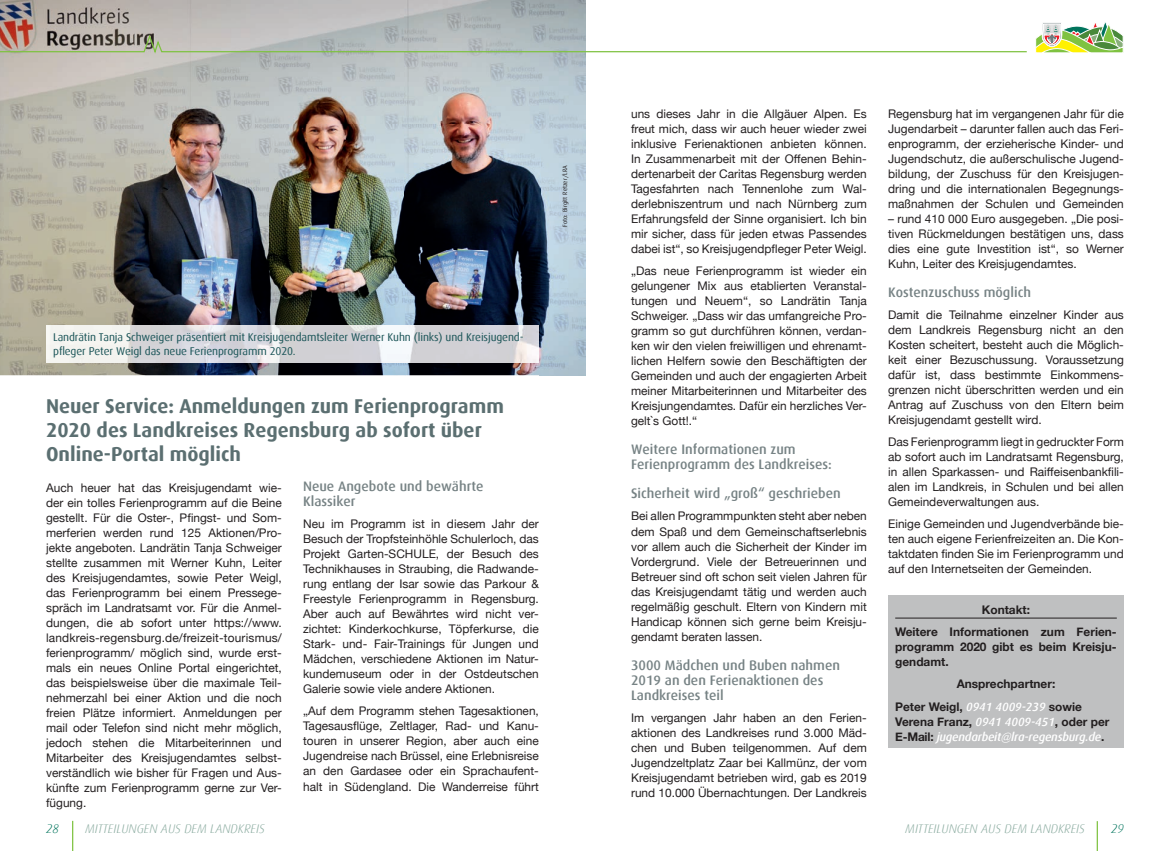
<style>
.page{position:relative;width:1170px;height:851px;background:#fff}
.page>*{position:absolute;margin:0;border:0;box-sizing:border-box;transform-origin:0 0}
.t1{font:700 20px/24px "Dax";color:#5b6f71}
.t2{font:500 13.75px/15px "Dax";color:#778385}
.t3{font:italic 300 12.5px "Dax";color:#87a99d}
.t4{font:italic 300 12.5px "Dax";color:#01745c}
.t5{font:11.88px/15px "Helvetica Neue";color:#231f20;text-align:justify}
.t6{font:700 11.88px/22.1px "Helvetica Neue";color:#231f20}
.t7{font:italic 500 11.88px "Dax";letter-spacing:-.015em;color:#fff}
.t8{font:11.25px/13.5px "Dax";letter-spacing:-.01em;color:#1a5457}
.t9{font:6.25px "Dax";color:#231f20}
.s1{font-family:"Dax";font-weight:500;font-style:italic;color:#fff}
.s2{font-family:"Helvetica Neue";font-weight:700;font-style:normal;color:#231f20}
</style>
<div class="page">
<img style="left:0;top:0;width:585px;height:375px">
<hr style="left:72px;top:820px;width:1px;height:30px;background:#7fc241">
<svg style="left:1096px;top:821px;width:1px;height:29px"></svg>
<svg style="left:1035px;top:22px;width:88px;height:31px"></svg>
<svg style="left:0;top:33px;width:1027px;height:23px"></svg>
<img style="left:46px;top:325px;width:493px;height:37px">
<div style="left:888px;top:595px;width:235px;height:152px;background:#bfc0c1"></div>
<hr style="left:895px;top:617px;width:221px;height:1px;background:#231f20">
<p class="t9" style="left:561px;top:227px;width:63px;rotate:-90deg">Foto: Birgitt Retzer/LRA</p>
<p class="t8" style="left:53px;top:331px;width:472px">Landrätin Tanja Schweiger präsentiert mit Kreisjugendamtsleiter Werner Kuhn (links) und Kreisjugend&shy;pfleger Peter Weigl das neue Ferienprogramm 2020.</p>
<h1 class="t1" style="left:46px;top:394px;width:459px">Neuer Service: Anmeldungen zum Ferienprogramm<br>2020 des Landkreises Regensburg ab sofort über<br>Online-Portal möglich</h1>
<p class="t5" style="left:46px;top:480px;width:237px">Auch heuer hat das Kreisjugendamt wie&shy;der ein tolles Ferienprogramm auf die Beine gestellt. Für die Oster-, Pfingst- und Som&shy;merferien werden rund 125 Aktionen/Pro&shy;jekte angeboten. Landrätin Tanja Schweiger stellte zusammen mit Werner Kuhn, Leiter des Kreisjugendamtes, sowie Peter Weigl, das Ferienprogramm bei einem Pressege&shy;spräch im Landratsamt vor. Für die Anmel&shy;dungen, die ab sofort unter https://www. landkreis-regensburg.de/freizeit-tourismus/ ferienprogramm/ möglich sind, wurde erst&shy;mals ein neues Online Portal eingerichtet, das beispielsweise über die maximale Teil&shy;nehmerzahl bei einer Aktion und die noch freien Plätze informiert. Anmeldungen per mail oder Telefon sind nicht mehr möglich, jedoch stehen die Mitarbeiterinnen und Mitarbeiter des Kreisjugendamtes selbst&shy;verständlich wie bisher für Fragen und Aus&shy;künfte zum Ferienprogramm gerne zur Ver&shy;fügung.</p>
<p class="t2" style="left:303px;top:479px;width:182px">Neue Angebote und bewährte<br>Klassiker</p>
<p class="t5" style="left:303px;top:517px;width:237px">Neu im Programm ist in diesem Jahr der Besuch der Tropfsteinhöhle Schulerloch, das Projekt Garten-SCHULE, der Besuch des Technikhauses in Straubing, die Radwande&shy;rung entlang der Isar sowie das Parkour &amp; Freestyle Ferienprogramm in Regensburg.<br>Aber auch auf Bewährtes wird nicht ver&shy;zichtet: Kinderkochkurse, Töpferkurse, die Stark- und- Fair-Trainings für Jungen und Mädchen, verschiedene Aktionen im Natur&shy;kundemuseum oder in der Ostdeutschen Galerie sowie viele andere Aktionen.</p>
<p class="t5" style="left:303px;top:704px;width:237px">„Auf dem Programm stehen Tagesaktionen, Tagesausflüge, Zeltlager, Rad- und Kanu&shy;touren in unserer Region, aber auch eine Jugendreise nach Brüssel, eine Erlebnisreise an den Gardasee oder ein Sprachaufent&shy;halt in Südengland. Die Wanderreise führt</p>
<p class="t5" style="left:631px;top:107px;width:237px">uns dieses Jahr in die Allgäuer Alpen. Es freut mich, dass wir auch heuer wieder zwei inklusive Ferienaktionen anbieten können.<br>In Zusammenarbeit mit der Offenen Behin&shy;dertenarbeit der Caritas Regensburg werden Tagesfahrten nach Tennenlohe zum Wal&shy;derlebniszentrum und nach Nürnberg zum Erfahrungsfeld der Sinne organisiert. Ich bin mir sicher, dass für jeden etwas Passendes dabei ist“, so Kreisjugendpfleger Peter Weigl.</p>
<p class="t5" style="left:631px;top:264px;width:237px">„Das neue Ferienprogramm ist wieder ein gelungener Mix aus etablierten Veranstal&shy;tungen und Neuem“, so Landrätin Tanja Schweiger. „Dass wir das umfangreiche Pro&shy;gramm so gut durchführen können, verdan&shy;ken wir den vielen freiwilligen und ehrenamt&shy;lichen Helfern sowie den Beschäftigten der Gemeinden und auch der engagierten Arbeit meiner Mitarbeiterinnen und Mitarbeiter des Kreisjungendamtes. Dafür ein herzliches Ver&shy;gelt`s Gott!.“</p>
<p class="t2" style="left:631px;top:442px;width:202px">Weitere Informationen zum<br>Ferienprogramm des Landkreises:</p>
<p class="t2" style="left:631px;top:486px;width:211px">Sicherheit wird „groß“ geschrieben</p>
<p class="t5" style="left:631px;top:509px;width:237px">Bei allen Programmpunkten steht aber neben dem Spaß und dem Gemeinschaftserlebnis vor allem auch die Sicherheit der Kinder im Vordergrund. Viele der Betreuerinnen und Betreuer sind oft schon seit vielen Jahren für das Kreisjugendamt tätig und werden auch regelmäßig geschult. Eltern von Kindern mit Handicap können sich gerne beim Kreisju&shy;gendamt beraten lassen.</p>
<p class="t2" style="left:631px;top:657px;width:210px">3000 Mädchen und Buben nahmen<br>2019 an den Ferienaktionen des<br>Landkreises teil</p>
<p class="t5" style="left:631px;top:710px;width:237px">Im vergangen Jahr haben an den Ferien&shy;aktionen des Landkreises rund 3.000 Mäd&shy;chen und Buben teilgenommen. Auf dem Jugendzeltplatz Zaar bei Kallmünz, der vom Kreisjugendamt betrieben wird, gab es 2019 rund 10.000 Übernachtungen. Der Landkreis</p>
<p class="t5" style="left:888px;top:107px;width:237px">Regensburg hat im vergangenen Jahr für die Jugendarbeit – darunter fallen auch das Feri&shy;enprogramm, der erzieherische Kinder- und Jugendschutz, die außerschulische Jugend&shy;bildung, der Zuschuss für den Kreisjugen&shy;dring und die internationalen Begegnungs&shy;maßnahmen der Schulen und Gemeinden</p>
<p class="t5" style="left:888px;top:212px;width:237px">– rund 410 000 Euro ausgegeben. „Die posi&shy;tiven Rückmeldungen bestätigen uns, dass dies eine gute Investition ist“, so Werner Kuhn, Leiter des Kreisjugendamtes.</p>
<p class="t2" style="left:888px;top:285px;width:144px">Kostenzuschuss möglich</p>
<p class="t5" style="left:888px;top:308px;width:237px">Damit die Teilnahme einzelner Kinder aus dem Landkreis Regensburg nicht an den Kosten scheitert, besteht auch die Möglich&shy;keit einer Bezuschussung. Voraussetzung dafür ist, dass bestimmte Einkommens&shy;grenzen nicht überschritten werden und ein Antrag auf Zuschuss von den Eltern beim Kreisjugendamt gestellt wird.</p>
<p class="t5" style="left:888px;top:435px;width:237px">Das Ferienprogramm liegt in gedruckter Form ab sofort auch im Landratsamt Regensburg, in allen Sparkassen- und Raiffeisenbankfili&shy;alen im Landkreis, in Schulen und bei allen Gemeindeverwaltungen aus.</p>
<p class="t5" style="left:888px;top:517px;width:237px">Einige Gemeinden und Jugendverbände bie&shy;ten auch eigene Ferienfreizeiten an. Die Kon&shy;taktdaten finden Sie im Ferienprogramm und auf den Internetseiten der Gemeinden.</p>
<p class="t6" style="left:895px;top:599px;width:223px;text-align:center">Kontakt:<br>Weitere Informationen zum Ferien-</p>
<p class="t6" style="left:895px;top:639px;width:223px;line-height:15px">programm 2020 gibt es beim Kreisju&shy;gendamt.</p>
<p class="t6" style="left:895px;top:673px;width:188px;text-indent:61px">Ansprechpartner:<br>Peter Weigl, <span class="s1">0941 4009-239</span> sowie</p>
<p class="t6" style="left:895px;top:710px;width:216px">Verena Franz, <span class="s1">0941 4009-451</span>, oder per</p>
<p class="t7" style="left:895px;top:729px;width:211px"><span class="s2">E-Mail:</span> jugendarbeit@lra-regensburg.de<span class="s2">.</span></p>
<p class="t4" style="left:46px;top:822px;width:14px">28</p>
<p class="t3" style="left:85px;top:822px;width:181px">MITTEILUNGEN AUS DEM LANDKREIS</p>
<p class="t3" style="left:905px;top:822px;width:181px">MITTEILUNGEN AUS DEM LANDKREIS</p>
<p class="t4" style="left:1110px;top:822px;width:14px">29</p>
</div>
